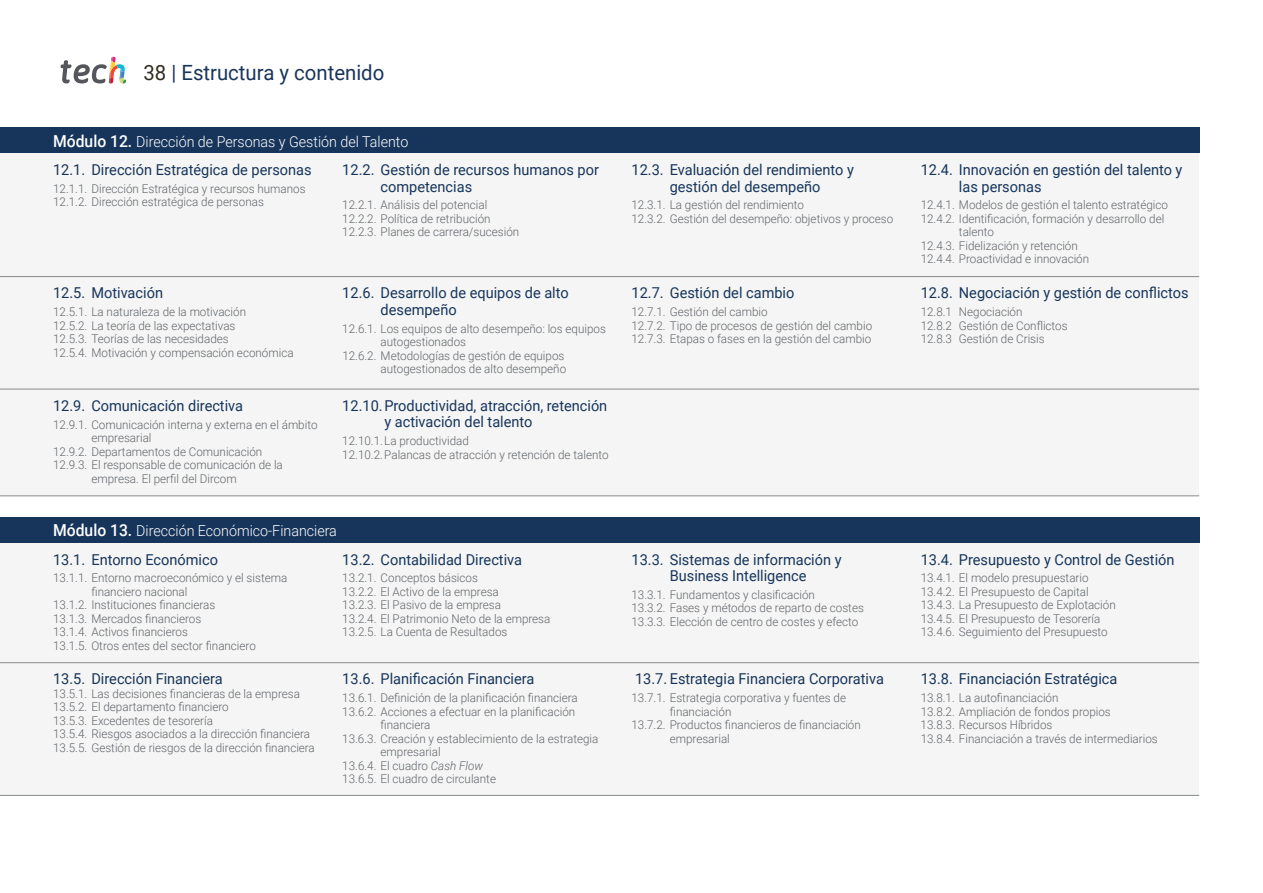
<style>
.page{position:relative;width:1263px;height:893px;background:#fff}
.page>*{position:absolute;margin:0;border:0;box-sizing:border-box;transform-origin:0 0}
.t1{font:21px "Roboto";color:#1a355c}
.t2{font:15px/16.5px "Roboto";color:#17355b}
.t3{font:300 15px "Roboto";color:#fff;scale:.95 1}
.t4{font:300 12px/13.5px "Roboto";color:#61646a}
.s1{color:#312e20}
.s2{font-weight:500;font-size:16.5px}
.s3{font-style:italic}
</style>
<div class="page">
<svg style="left:61px;top:57px;width:65px;height:27px"></svg>
<div style="left:0;top:153px;width:1199px;height:343px;background:#f4f5f4"></div>
<div style="left:0;top:128px;width:1199px;height:25px;background:#17355b"></div>
<hr style="left:0;top:276px;width:1199px;height:1px;background:#878a8e">
<hr style="left:0;top:389px;width:1199px;height:1px;background:#878a8e">
<hr style="left:0;top:496px;width:1199px;height:1px;background:#878a8e">
<div style="left:0;top:543px;width:1199px;height:252px;background:#f4f5f4"></div>
<div style="left:0;top:517px;width:1199px;height:26px;background:#17355b"></div>
<hr style="left:0;top:662px;width:1199px;height:1px;background:#878a8e">
<hr style="left:0;top:795px;width:1199px;height:1px;background:#878a8e">
<h1 class="t1" style="left:144px;top:57px;width:242px"><span class="s1">38</span> | Estructura y contenido</h1>
<p class="t3" style="left:53px;top:131px;width:375px"><span class="s2">Módulo 12.</span> Dirección de Personas y Gestión del Talento</p>
<p class="t2" style="left:53px;top:161px;width:260px">12.1. Dirección Estratégica de personas</p>
<p class="t4" style="left:53px;top:181px;width:254px">12.1.1. Dirección Estratégica y recursos humanos<br>12.1.2. Dirección estratégica de personas</p>
<p class="t2" style="left:53px;top:284px;width:111px">12.5. Motivación</p>
<p class="t4" style="left:53px;top:305px;width:242px">12.5.1. La naturaleza de la motivación<br>12.5.2. La teoría de las expectativas<br>12.5.3. Teorías de las necesidades<br>12.5.4. Motivación y compensación económica</p>
<p class="t2" style="left:53px;top:397px;width:191px">12.9. Comunicación directiva</p>
<p class="t4" style="left:53px;top:417px;width:266px">12.9.1. Comunicación interna y externa en el ámbito</p>
<p class="t4" style="left:91px;top:431px;width:62px">empresarial</p>
<p class="t4" style="left:53px;top:444px;width:211px">12.9.2. Departamentos de Comunicación</p>
<p class="t4" style="left:53px;top:458px;width:231px">12.9.3. El responsable de comunicación de la</p>
<p class="t4" style="left:91px;top:471px;width:147px">empresa. El perfil del Dircom</p>
<p class="t2" style="left:381px;top:161px;width:220px;text-indent:-38px">12.2. Gestión de recursos humanos por competencias</p>
<p class="t4" style="left:342px;top:198px;width:178px">12.2.1. Análisis del potencial<br>12.2.2. Política de retribución<br>12.2.3. Planes de carrera/sucesión</p>
<p class="t2" style="left:381px;top:284px;width:190px;text-indent:-38px">12.6. Desarrollo de equipos de alto desempeño</p>
<p class="t4" style="left:342px;top:321px;width:265px">12.6.1. Los equipos de alto desempeño: los equipos</p>
<p class="t4" style="left:381px;top:335px;width:87px">autogestionados</p>
<p class="t4" style="left:342px;top:348px;width:224px">12.6.2. Metodologías de gestión de equipos</p>
<p class="t4" style="left:381px;top:362px;width:187px">autogestionados de alto desempeño</p>
<p class="t2" style="left:384px;top:397px;width:224px;text-indent:-42px">12.10.Productividad, atracción, retención y activación del talento</p>
<p class="t4" style="left:342px;top:434px;width:268px">12.10.1.La productividad<br>12.10.2.Palancas de atracción y retención de talento</p>
<p class="t3" style="left:53px;top:520px;width:300px"><span class="s2">Módulo 13.</span> Dirección Económico-Financiera</p>
<p class="t2" style="left:53px;top:551px;width:166px">13.1. Entorno Económico</p>
<p class="t4" style="left:53px;top:571px;width:236px">13.1.1. Entorno macroeconómico y el sistema</p>
<p class="t4" style="left:91px;top:584px;width:98px">financiero nacional</p>
<p class="t4" style="left:53px;top:598px;width:164px">13.1.2. Instituciones financieras</p>
<p class="t4" style="left:53px;top:611px;width:150px">13.1.3. Mercados financieros</p>
<p class="t4" style="left:53px;top:625px;width:136px">13.1.4. Activos financieros</p>
<p class="t4" style="left:53px;top:638px;width:204px">13.1.5. Otros entes del sector financiero</p>
<p class="t2" style="left:53px;top:670px;width:171px">13.5. Dirección Financiera</p>
<p class="t4" style="left:53px;top:686px;width:263px">13.5.1. Las decisiones financieras de la empresa 13.5.2. El departamento financiero<br>13.5.3. Excedentes de tesorería<br>13.5.4. Riesgos asociados a la dirección financiera 13.5.5. Gestión de riesgos de la dirección financiera</p>
<p class="t2" style="left:342px;top:551px;width:181px">13.2. Contabilidad Directiva</p>
<p class="t4" style="left:342px;top:571px;width:210px">13.2.1. Conceptos básicos<br>13.2.2. El Activo de la empresa<br>13.2.3. El Pasivo de la empresa<br>13.2.4. El Patrimonio Neto de la empresa<br>13.2.5. La Cuenta de Resultados</p>
<p class="t2" style="left:342px;top:670px;width:194px">13.6. Planificación Financiera</p>
<p class="t4" style="left:342px;top:691px;width:237px">13.6.1. Definición de la planificación financiera</p>
<p class="t4" style="left:342px;top:704px;width:234px">13.6.2. Acciones a efectuar en la planificación</p>
<p class="t4" style="left:381px;top:718px;width:51px">financiera</p>
<p class="t4" style="left:342px;top:731px;width:258px">13.6.3. Creación y establecimiento de la estrategia</p>
<p class="t4" style="left:381px;top:745px;width:62px">empresarial</p>
<p class="t4" style="left:342px;top:758px;width:142px">13.6.4. El cuadro <span class="s3">Cash Flow</span></p>
<p class="t4" style="left:342px;top:772px;width:155px">13.6.5. El cuadro de circulante</p>
<p class="t2" style="left:631px;top:161px;width:224px;text-align:center">12.3. Evaluación del rendimiento y gestión del desempeño</p>
<p class="t4" style="left:631px;top:198px;width:263px">12.3.1. La gestión del rendimiento<br>12.3.2. Gestión del desempeño: objetivos y proceso</p>
<p class="t2" style="left:631px;top:284px;width:164px">12.7. Gestión del cambio</p>
<p class="t4" style="left:631px;top:305px;width:242px">12.7.1. Gestión del cambio<br>12.7.2. Tipo de procesos de gestión del cambio<br>12.7.3. Etapas o fases en la gestión del cambio</p>
<p class="t2" style="left:631px;top:551px;width:212px;text-align:center">13.3. Sistemas de información y<br>Business Intelligence</p>
<p class="t4" style="left:631px;top:587px;width:234px">13.3.1. Fundamentos y clasificación<br>13.3.2. Fases y métodos de reparto de costes<br>13.3.3. Elección de centro de costes y efecto</p>
<p class="t2" style="left:635px;top:670px;width:250px">13.7. Estrategia Financiera Corporativa</p>
<p class="t4" style="left:631px;top:691px;width:216px">13.7.1. Estrategia corporativa y fuentes de</p>
<p class="t4" style="left:670px;top:704px;width:63px">financiación</p>
<p class="t4" style="left:631px;top:718px;width:231px">13.7.2. Productos financieros de financiación</p>
<p class="t4" style="left:670px;top:731px;width:62px">empresarial</p>
<p class="t2" style="left:959px;top:161px;width:225px;text-indent:-38px">12.4. Innovación en gestión del talento y las personas</p>
<p class="t4" style="left:921px;top:198px;width:249px">12.4.1. Modelos de gestión el talento estratégico</p>
<p class="t4" style="left:921px;top:211px;width:245px">12.4.2. Identificación, formación y desarrollo del</p>
<p class="t4" style="left:959px;top:225px;width:37px">talento</p>
<p class="t4" style="left:921px;top:238px;width:159px">12.4.3. Fidelización y retención</p>
<p class="t4" style="left:921px;top:252px;width:170px">12.4.4. Proactividad e innovación</p>
<p class="t2" style="left:921px;top:284px;width:269px">12.8. Negociación y gestión de conflictos</p>
<p class="t4" style="left:921px;top:305px;width:148px">12.8.1 Negociación<br>12.8.2 Gestión de Conflictos<br>12.8.3 Gestión de Crisis</p>
<p class="t2" style="left:921px;top:551px;width:255px">13.4. Presupuesto y Control de Gestión</p>
<p class="t4" style="left:921px;top:571px;width:197px">13.4.1. El modelo presupuestario 13.4.2. El Presupuesto de Capital 13.4.3. La Presupuesto de Explotación 13.4.5. El Presupuesto de Tesorería 13.4.6. Seguimiento del Presupuesto</p>
<p class="t2" style="left:921px;top:670px;width:198px">13.8. Financiación Estratégica</p>
<p class="t4" style="left:921px;top:691px;width:239px">13.8.1. La autofinanciación<br>13.8.2. Ampliación de fondos propios<br>13.8.3. Recursos Híbridos<br>13.8.4. Financiación a través de intermediarios</p>
</div>
